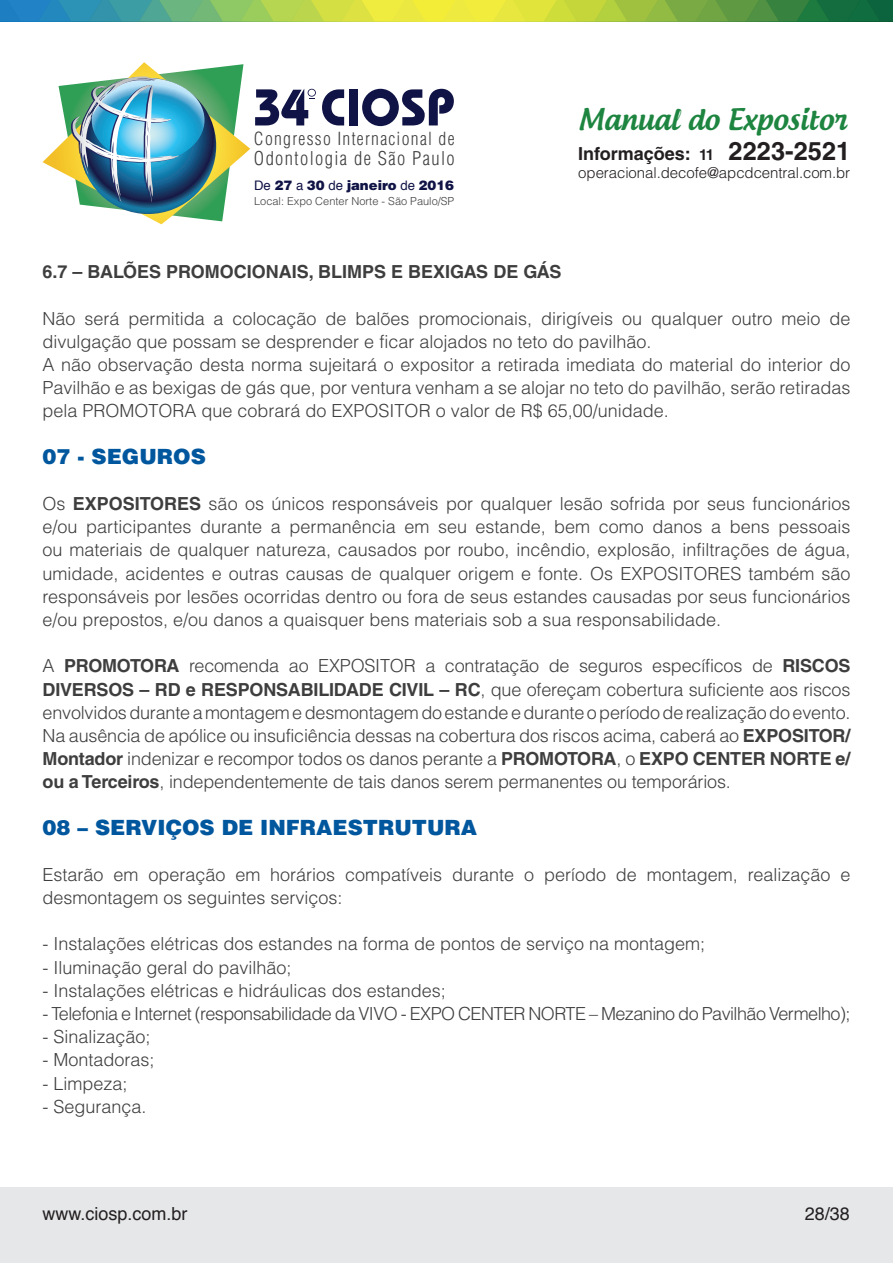
<style>
.page{position:relative;width:893px;height:1263px;background:#fff}
.page>*{position:absolute;margin:0;border:0;box-sizing:border-box;transform-origin:0 0}
.t1{font:500 28.5px "Androgyne";color:#1d8540}
.t2{font:900 21px "Helvetica LT Std";color:#00579e}
.t3{font:300 condensed 18.6px "Helvetica LT Std";letter-spacing:.075em;color:#3e3e3f}
.t4{font:300 18px/23.2px "Helvetica LT Std";color:#3e3e3f}
.t5{font:300 18px "Helvetica LT Std";letter-spacing:-.03em;color:#3e3e3f}
.t6{font:700 18px "Helvetica LT Std";color:#3e3e3f}
.t7{font:700 18px "Helvetica LT Std";color:#231f20}
.t8{font:18px "Helvetica";color:#231f20}
.t9{font:300 condensed 17.7px "Helvetica LT Std";letter-spacing:.075em;color:#3e3e3f}
.t10{font:300 15px "Helvetica LT Std";letter-spacing:-.005em;color:#231f20}
.t11{font:900 13.35px "Helvetica LT Std";color:#101345}
.t12{font:300 10.95px "Helvetica LT Std";color:#3e3e3f}
.s1{font-family:"Helvetica";font-weight:400;font-size:13.2px}
.s2{font-size:15px}
.s3{font-size:25.5px}
.s4{font-weight:700}
</style>
<div class="page">
<div style="left:0;top:1188px;width:893px;height:75px;background:#e6e7e9"></div>
<svg style="left:322px;top:89px;width:22px;height:36px"></svg>
<div style="left:349px;top:89px;width:9px;height:36px;background:#101345"></div>
<svg style="left:362px;top:89px;width:92px;height:37px"></svg>
<svg style="left:43px;top:62px;width:273px;height:162px"></svg>
<svg style="left:0;top:0;width:893px;height:21px"></svg>
<p class="t9" style="left:254px;top:128px;width:202px">Congresso Internacional de</p>
<p class="t3" style="left:254px;top:147px;width:202px">Odontologia de São Paulo</p>
<p class="t11" style="left:254px;top:177px;width:201px"><span class="s1">De</span> 27 <span class="s1">a</span> 30 <span class="s1">de</span> janeiro <span class="s1">de</span> 2016</p>
<p class="t12" style="left:254px;top:194px;width:202px">Local: Expo Center Norte - São Paulo/SP</p>
<h1 class="t1" style="left:578px;top:101px;width:270px">Manual do Expositor</h1>
<p class="t7" style="left:578px;top:143px;width:274px">Informações: <span class="s2">11</span> <span class="s3">2223-2521</span></p>
<p class="t10" style="left:578px;top:163px;width:273px">operacional.decofe@apcdcentral.com.br</p>
<p class="t6" style="left:43px;top:261px;width:520px">6.7 – BALÕES PROMOCIONAIS, BLIMPS E BEXIGAS DE GÁS</p>
<p class="t4" style="left:43px;top:306px;width:809px">Não será permitida a colocação de balões promocionais, dirigíveis ou qualquer outro meio de divulgação que possam se desprender e ficar alojados no teto do pavilhão.<br>A não observação desta norma sujeitará o expositor a retirada imediata do material do interior do Pavilhão e as bexigas de gás que, por ventura venham a se alojar no teto do pavilhão, serão retiradas pela PROMOTORA que cobrará do EXPOSITOR o valor de R$ 65,00/unidade.</p>
<p class="t2" style="left:43px;top:442px;width:165px">07 - SEGUROS</p>
<p class="t4" style="left:43px;top:492px;width:809px;text-align:justify">Os <span class="s4">EXPOSITORES</span> são os únicos responsáveis por qualquer lesão sofrida por seus funcionários e/ou participantes durante a permanência em seu estande, bem como danos a bens pessoais ou materiais de qualquer natureza, causados por roubo, incêndio, explosão, infiltrações de água, umidade, acidentes e outras causas de qualquer origem e fonte. Os EXPOSITORES também são responsáveis por lesões ocorridas dentro ou fora de seus estandes causadas por seus funcionários e/ou prepostos, e/ou danos a quaisquer bens materiais sob a sua responsabilidade.</p>
<p class="t4" style="left:43px;top:654px;width:809px;text-align:justify">A <span class="s4">PROMOTORA</span> recomenda ao EXPOSITOR a contratação de seguros específicos de <span class="s4">RISCOS DIVERSOS – RD e RESPONSABILIDADE CIVIL – RC</span>, que ofereçam cobertura suficiente aos riscos envolvidos durante a montagem e desmontagem do estande e durante o período de realização do evento.<br>Na ausência de apólice ou insuficiência dessas na cobertura dos riscos acima, caberá ao <span class="s4">EXPOSITOR/ Montador</span> indenizar e recompor todos os danos perante a <span class="s4">PROMOTORA</span>, o <span class="s4">EXPO CENTER NORTE e/ ou a Terceiros</span>, independentemente de tais danos serem permanentes ou temporários.</p>
<p class="t2" style="left:43px;top:813px;width:436px">08 – SERVIÇOS DE INFRAESTRUTURA</p>
<p class="t4" style="left:43px;top:863px;width:809px">Estarão em operação em horários compatíveis durante o período de montagem, realização e desmontagem os seguintes serviços:</p>
<p class="t4" style="left:43px;top:932px;width:664px">- Instalações elétricas dos estandes na forma de pontos de serviço na montagem;</p>
<p class="t4" style="left:43px;top:955px;width:251px">- Iluminação geral do pavilhão;</p>
<p class="t4" style="left:43px;top:979px;width:405px">- Instalações elétricas e hidráulicas dos estandes;</p>
<p class="t5" style="left:43px;top:1002px;width:809px">- Telefonia e Internet (responsabilidade da VIVO - EXPO CENTER NORTE – Mezanino do Pavilhão Vermelho);</p>
<p class="t4" style="left:43px;top:1025px;width:110px">- Sinalização;</p>
<p class="t4" style="left:43px;top:1048px;width:114px">- Montadoras;</p>
<p class="t4" style="left:43px;top:1071px;width:87px">- Limpeza;</p>
<p class="t4" style="left:43px;top:1094px;width:106px">- Segurança.</p>
<p class="t8" style="left:43px;top:1200px;width:147px">www.ciosp.com.br</p>
<p class="t8" style="left:805px;top:1200px;width:47px">28/38</p>
</div>
